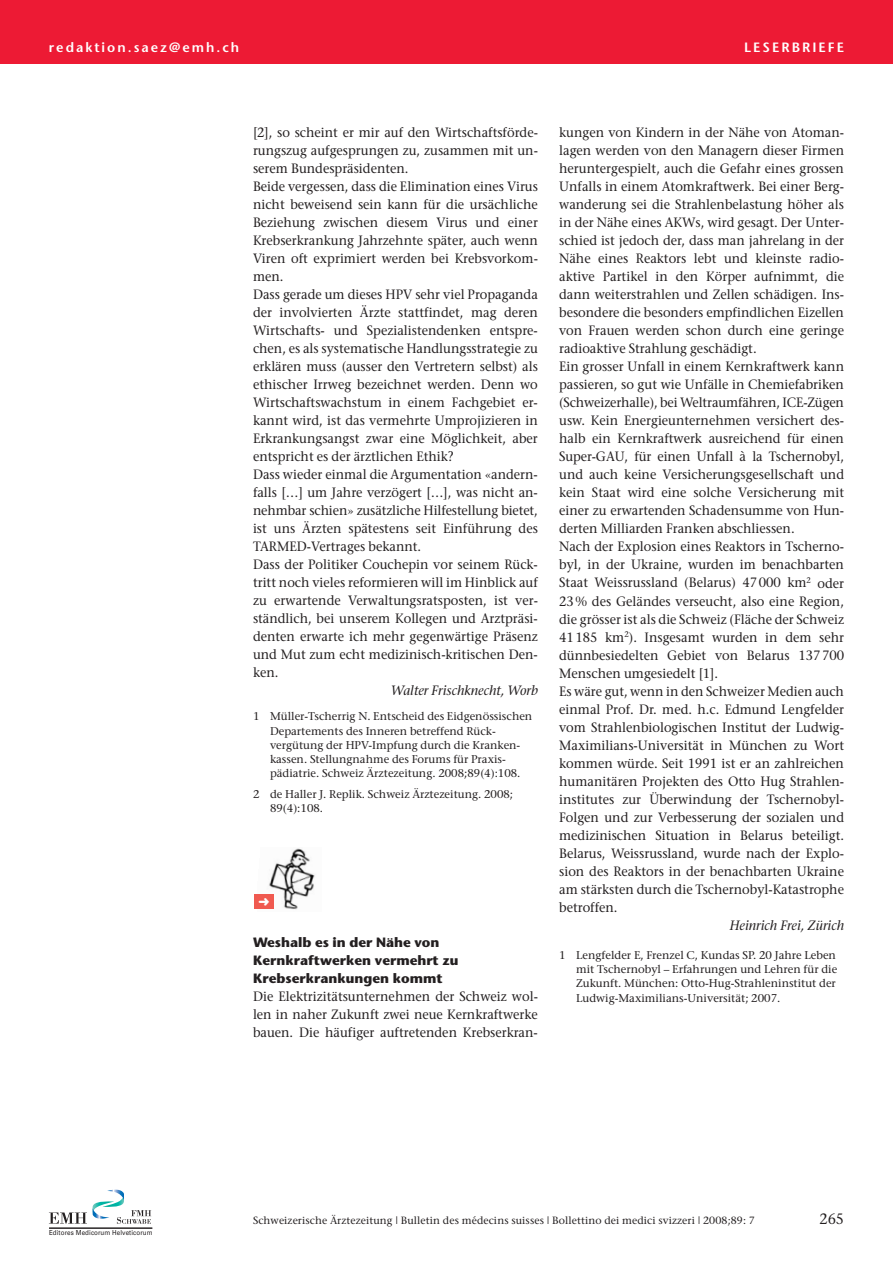
<style>
.page{position:relative;width:893px;height:1263px;background:#fff}
.page>*{position:absolute;margin:0;border:0;box-sizing:border-box;transform-origin:0 0}
.t1{font:15px "Stone Serif";color:#231f20;scale:.95 1}
.t2{font:13.5px/18px "Stone Serif";color:#231f20;scale:.95 1}
.t3{font:700 13.5px/18px "Stone Sans";color:#231f20}
.t4{font:italic 13.5px "Stone Serif";color:#231f20;scale:.95 1}
.t5{font:600 13.5px "Stone Sans";letter-spacing:.15em;color:#fff}
.t6{font:11.25px/14.2px "Stone Serif";color:#231f20}
.t7{font:10.5px "Stone Serif";letter-spacing:.01em;color:#231f20}
.t8{font:6.9px "Univers";letter-spacing:.015em;color:#231f20;scale:.9 1}
</style>
<div class="page">
<div style="left:0;top:0;width:893px;height:64px;background:#ed1a34"></div>
<svg style="left:49px;top:1189px;width:102px;height:35px"></svg>
<hr style="left:49px;top:1228px;width:103px;height:1px;background:#231f20">
<img style="left:269px;top:848px;width:46px;height:62px">
<div style="left:254px;top:894px;width:20px;height:15px;background:#f05a50"></div>
<p class="t5" style="left:49px;top:42px;width:192px">redaktion.saez@emh.ch</p>
<p class="t5" style="left:744px;top:42px;width:101px">LESERBRIEFE</p>
<p class="t2" style="left:253px;top:125px;width:301px">[2], so scheint er mir auf den Wirtschaftsförde&shy;rungszug aufgesprungen zu, zusammen mit un&shy;serem Bundespräsidenten.<br>Beide vergessen, dass die Elimination eines Virus nicht beweisend sein kann für die ursächliche Beziehung zwischen diesem Virus und einer Krebserkrankung Jahrzehnte später, auch wenn Viren oft exprimiert werden bei Krebsvorkom&shy;men.<br>Dass gerade um dieses HPV sehr viel Propaganda der involvierten Ärzte stattfindet, mag deren Wirtschafts- und Spezialistendenken entspre&shy;chen, es als systematische Handlungsstrategie zu erklären muss (ausser den Vertretern selbst) als ethischer Irrweg bezeichnet werden. Denn wo Wirtschaftswachstum in einem Fachgebiet er&shy;kannt wird, ist das vermehrte Umprojizieren in Erkrankungsangst zwar eine Möglichkeit, aber entspricht es der ärztlichen Ethik?<br>Dass wieder einmal die Argumentation «andern&shy;falls […] um Jahre verzögert […], was nicht an&shy;nehmbar schien» zusätzliche Hilfestellung bietet, ist uns Ärzten spätestens seit Einführung des TARMED-Vertrages bekannt.<br>Dass der Politiker Couchepin vor seinem Rück&shy;tritt noch vieles reformieren will im Hinblick auf zu erwartende Verwaltungsratsposten, ist ver&shy;ständlich, bei unserem Kollegen und Arztpräsi&shy;denten erwarte ich mehr gegenwärtige Präsenz und Mut zum echt medizinisch-kritischen Den&shy;ken.</p>
<p class="t4" style="left:391px;top:685px;width:156px">Walter Frischknecht, Worb</p>
<p class="t6" style="left:270px;top:710px;width:264px;text-indent:-17px">1 Müller-Tscherrig N. Entscheid des Eidgenössischen Departements des Inneren betreffend Rück - vergütung der HPV-Impfung durch die Kranken - kassen. Stellungnahme des Forums für Praxis - pädiatrie. Schweiz Ärztezeitung. 2008;89(4):108.</p>
<p class="t6" style="left:270px;top:788px;width:245px;text-indent:-17px">2 de Haller J. Replik. Schweiz Ärztezeitung. 2008;<br>89(4):108.</p>
<p class="t3" style="left:253px;top:935px;width:207px">Weshalb es in der Nähe von<br>Kernkraftwerken vermehrt zu<br>Krebserkrankungen kommt</p>
<p class="t2" style="left:253px;top:989px;width:301px;text-align:justify">Die Elektrizitätsunternehmen der Schweiz wol&shy;len in naher Zukunft zwei neue Kernkraftwerke bauen. Die häufiger auftretenden Krebserkran-</p>
<p class="t2" style="left:559px;top:125px;width:301px">kungen von Kindern in der Nähe von Atoman - lagen werden von den Managern dieser Firmen heruntergespielt, auch die Gefahr eines grossen Unfalls in einem Atomkraftwerk. Bei einer Berg&shy;wanderung sei die Strahlenbelastung höher als in der Nähe eines AKWs, wird gesagt. Der Unter&shy;schied ist jedoch der, dass man jahrelang in der Nähe eines Reaktors lebt und kleinste radio - aktive Partikel in den Körper aufnimmt, die dann weiterstrahlen und Zellen schädigen. Ins&shy;besondere die besonders empfindlichen Eizellen von Frauen werden schon durch eine geringe radioaktive Strahlung geschädigt.<br>Ein grosser Unfall in einem Kernkraftwerk kann passieren, so gut wie Unfälle in Chemiefabriken (Schweizerhalle), bei Weltraumfähren, ICE-Zügen usw. Kein Energieunternehmen versichert des&shy;halb ein Kernkraftwerk ausreichend für einen Super-GAU, für einen Unfall à la Tschernobyl, und auch keine Versicherungsgesellschaft und kein Staat wird eine solche Versicherung mit einer zu erwartenden Schadensumme von Hun&shy;derten Milliarden Franken abschliessen.<br>Nach der Explosion eines Reaktors in Tscherno&shy;byl, in der Ukraine, wurden im benachbarten Staat Weissrussland (Belarus) 47000 km<sup>2</sup> oder 23% des Geländes verseucht, also eine Region, die grösser ist als die Schweiz (Fläche der Schweiz 41185 km<sup>2</sup>). Insgesamt wurden in dem sehr dünn besiedelten Gebiet von Belarus 137700<br>Menschen umgesiedelt [1].<br>Es wäre gut, wenn in den Schweizer Medien auch einmal Prof. Dr. med. h.c. Edmund Lengfelder vom Strahlenbiologischen Institut der Ludwig-Maximilians-Universität in München zu Wort kommen würde. Seit 1991 ist er an zahlreichen humanitären Projekten des Otto Hug Strahlen&shy;institutes zur Überwindung der Tschernobyl-Folgen und zur Verbesserung der sozialen und medizinischen Situation in Belarus beteiligt.<br>Belarus, Weissrussland, wurde nach der Explo&shy;sion des Reaktors in der benachbarten Ukraine am stärksten durch die Tschernobyl-Katastrophe betroffen.</p>
<p class="t4" style="left:730px;top:919px;width:122px">Heinrich Frei, Zürich</p>
<p class="t6" style="left:576px;top:949px;width:263px;text-indent:-17px">1 Lengfelder E, Frenzel C, Kundas SP. 20 Jahre Leben mit Tschernobyl – Erfahrungen und Lehren für die Zukunft. München: Otto-Hug-Strahleninstitut der Ludwig-Maximilians-Universität; 2007.</p>
<p class="t8" style="left:49px;top:1229px;width:117px">Editores Medicorum Helveticorum</p>
<p class="t7" style="left:253px;top:1216px;width:503px">Schweizerische Ärztezeitung | Bulletin des médecins suisses | Bollettino dei medici svizzeri | 2008;89: 7</p>
<p class="t1" style="left:819px;top:1213px;width:27px">265</p>
</div>
